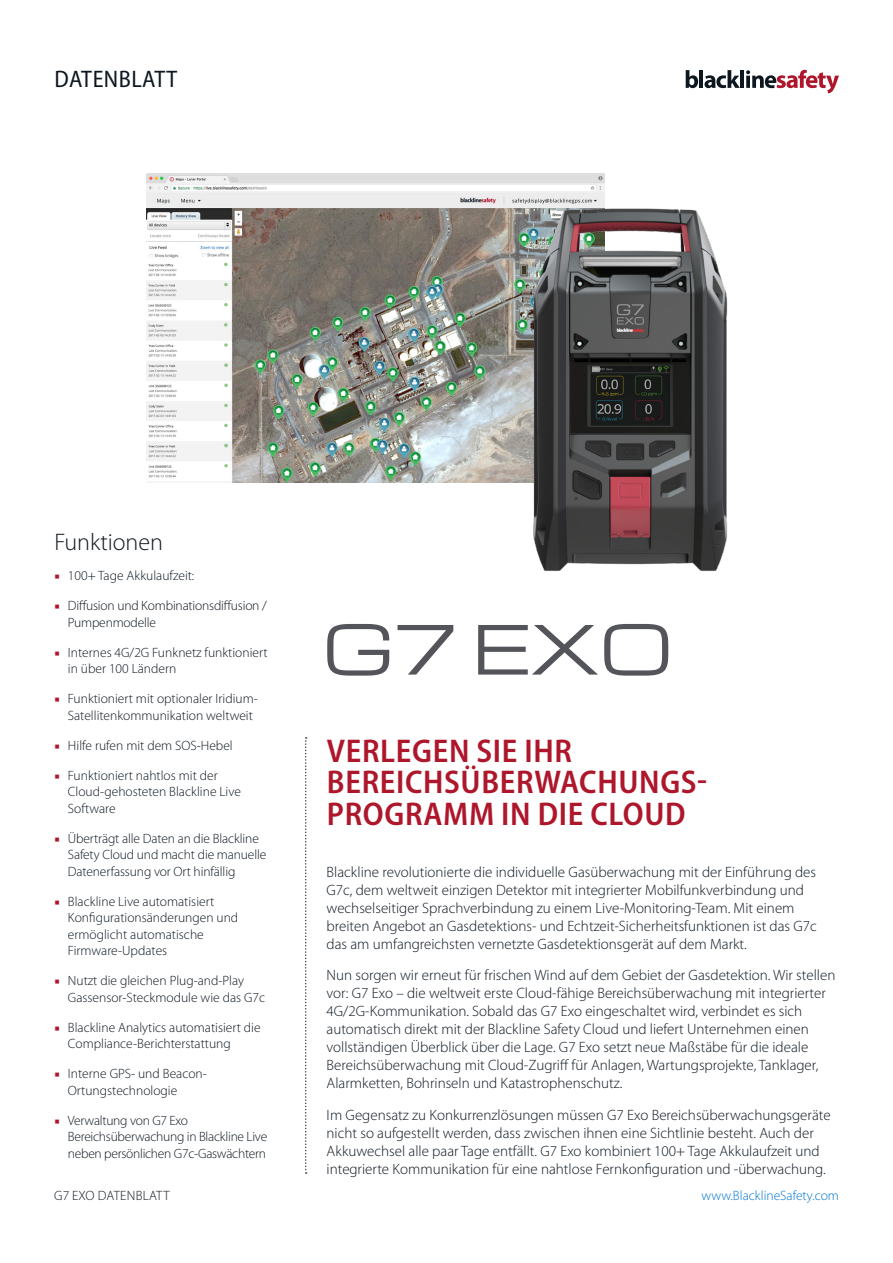
<style>
.page{position:relative;width:893px;height:1263px;background:#fff}
.page>*{position:absolute;margin:0;border:0;box-sizing:border-box;transform-origin:0 0}
.t1{font:66.15px "Michroma";color:#54555a}
.HEADING_-_LIGHT_18_2{font:600 semi-condensed 33px/31.5px "Myriad Pro";letter-spacing:.02em;color:#ae172b}
.TITLE_-_LIGHT_16_19{font:semi-condensed 24px "Myriad Pro";letter-spacing:.02em;color:#0d1720}
.HEADING_2_-_LIGHT_16{font:300 24px "Myriad Pro";color:#0d1720}
.HEADING_-_LIGHT_18_2-2{font:300 15px/18px "Myriad Pro";color:#0d1720}
.t2{font:300 13.5px/16.5px "Myriad Pro";color:#0d1720}
.t3{font:300 13.5px/16.5px "Myriad Pro";letter-spacing:-.02em;color:#0d1720}
.t4{font:300 13.5px "Myriad Pro";color:#0073ce}
.s1{font-family:"Minion Pro";font-weight:400;color:#ae172b}
</style>
<div class="page">
<svg style="left:686px;top:70px;width:12px;height:18px"></svg>
<hr style="left:699px;top:70px;width:4px;height:18px;background:#0d1720">
<svg style="left:704px;top:70px;width:36px;height:18px"></svg>
<hr style="left:740px;top:70px;width:4px;height:18px;background:#0d1720">
<svg style="left:746px;top:70px;width:93px;height:23px"></svg>
<img style="left:146px;top:173px;width:458px;height:309px">
<img style="left:302px;top:180px;width:426px;height:392px">
<svg style="left:305px;top:737px;width:2px;height:437px"></svg>
<p class="TITLE_-_LIGHT_16_19" style="left:55px;top:65px;width:124px">DATENBLATT</p>
<p class="HEADING_2_-_LIGHT_16" style="left:54px;top:528px;width:110px">Funktionen</p>
<p class="t2" style="left:54px;top:567px;width:141px"><span class="s1">■</span> 100+ Tage Akkulaufzeit:</p>
<p class="t2" style="left:68px;top:597px;width:200px;text-indent:-14px"><span class="s1">■</span> Diffusion und Kombinationsdiffusion /<br>Pumpenmodelle</p>
<p class="t2" style="left:68px;top:644px;width:201px;text-indent:-14px"><span class="s1">■</span> Internes 4G/2G Funknetz funktioniert in über 100 Ländern</p>
<p class="t2" style="left:68px;top:690px;width:191px;text-indent:-14px"><span class="s1">■</span> Funktioniert mit optionaler Iridium-<br>Satellitenkommunikation weltweit</p>
<p class="t2" style="left:54px;top:737px;width:180px"><span class="s1">■</span> Hilfe rufen mit dem SOS-Hebel</p>
<p class="t2" style="left:68px;top:767px;width:175px;text-indent:-14px"><span class="s1">■</span> Funktioniert nahtlos mit der<br>Cloud-gehosteten Blackline Live<br>Software</p>
<p class="t2" style="left:68px;top:830px;width:200px;text-indent:-14px"><span class="s1">■</span> Überträgt alle Daten an die Blackline<br>Safety Cloud und macht die manuelle<br>Datenerfassung vor Ort hinfällig</p>
<p class="t2" style="left:68px;top:893px;width:172px;text-indent:-14px"><span class="s1">■</span> Blackline Live automatisiert<br>Konfigurationsänderungen und ermöglicht automatische<br>Firmware-Updates</p>
<p class="t2" style="left:68px;top:972px;width:199px;text-indent:-14px"><span class="s1">■</span> Nutzt die gleichen Plug-and-Play<br>Gassensor-Steckmodule wie das G7c</p>
<p class="t2" style="left:68px;top:1019px;width:194px;text-indent:-14px"><span class="s1">■</span> Blackline Analytics automatisiert die<br>Compliance-Berichterstattung</p>
<p class="t2" style="left:68px;top:1065px;width:140px;text-indent:-14px"><span class="s1">■</span> Interne GPS- und Beacon-<br>Ortungstechnologie</p>
<p class="t3" style="left:68px;top:1112px;width:201px;text-indent:-14px"><span class="s1">■</span> Verwaltung von G7 Exo<br>Bereichsüberwachung in Blackline Live neben persönlichen G7c-Gaswächtern</p>
<p class="t1" style="left:323px;top:613px;width:351px">G7 EXO</p>
<p class="HEADING_-_LIGHT_18_2" style="left:327px;top:734px;width:382px">VERLEGEN SIE IHR<br>BEREICHSÜBERWACHUNGS-<br>PROGRAMM IN DIE CLOUD</p>
<p class="HEADING_-_LIGHT_18_2-2" style="left:327px;top:862px;width:492px">Blackline revolutionierte die individuelle Gasüberwachung mit der Einführung des G7c, dem weltweit einzigen Detektor mit integrierter Mobilfunkverbindung und wechselseitiger Sprachverbindung zu einem Live-Monitoring-Team. Mit einem breiten Angebot an Gasdetektions- und Echtzeit-Sicherheitsfunktionen ist das G7c das am umfangreichsten vernetzte Gasdetektionsgerät auf dem Markt.</p>
<p class="HEADING_-_LIGHT_18_2-2" style="left:327px;top:966px;width:510px">Nun sorgen wir erneut für frischen Wind auf dem Gebiet der Gasdetektion. Wir stellen vor: G7 Exo – die weltweit erste Cloud-fähige Bereichsüberwachung mit integrierter 4G/2G-Kommunikation. Sobald das G7 Exo eingeschaltet wird, verbindet es sich automatisch direkt mit der Blackline Safety Cloud und liefert Unternehmen einen vollständigen Überblick über die Lage. G7 Exo setzt neue Maßstäbe für die ideale Bereichsüberwachung mit Cloud-Zugriff für Anlagen, Wartungsprojekte, Tanklager, Alarmketten, Bohrinseln und Katastrophenschutz.</p>
<p class="HEADING_-_LIGHT_18_2-2" style="left:327px;top:1105px;width:505px">Im Gegensatz zu Konkurrenzlösungen müssen G7 Exo Bereichsüberwachungsgeräte nicht so aufgestellt werden, dass zwischen ihnen eine Sichtlinie besteht. Auch der Akkuwechsel alle paar Tage entfällt. G7 Exo kombiniert 100+ Tage Akkulaufzeit und integrierte Kommunikation für eine nahtlose Fernkonfiguration und -überwachung.</p>
<p class="t2" style="left:54px;top:1187px;width:117px">G7 EXO DATENBLATT</p>
<p class="t4" style="left:702px;top:1187px;width:139px">www.BlacklineSafety.com</p>
</div>
